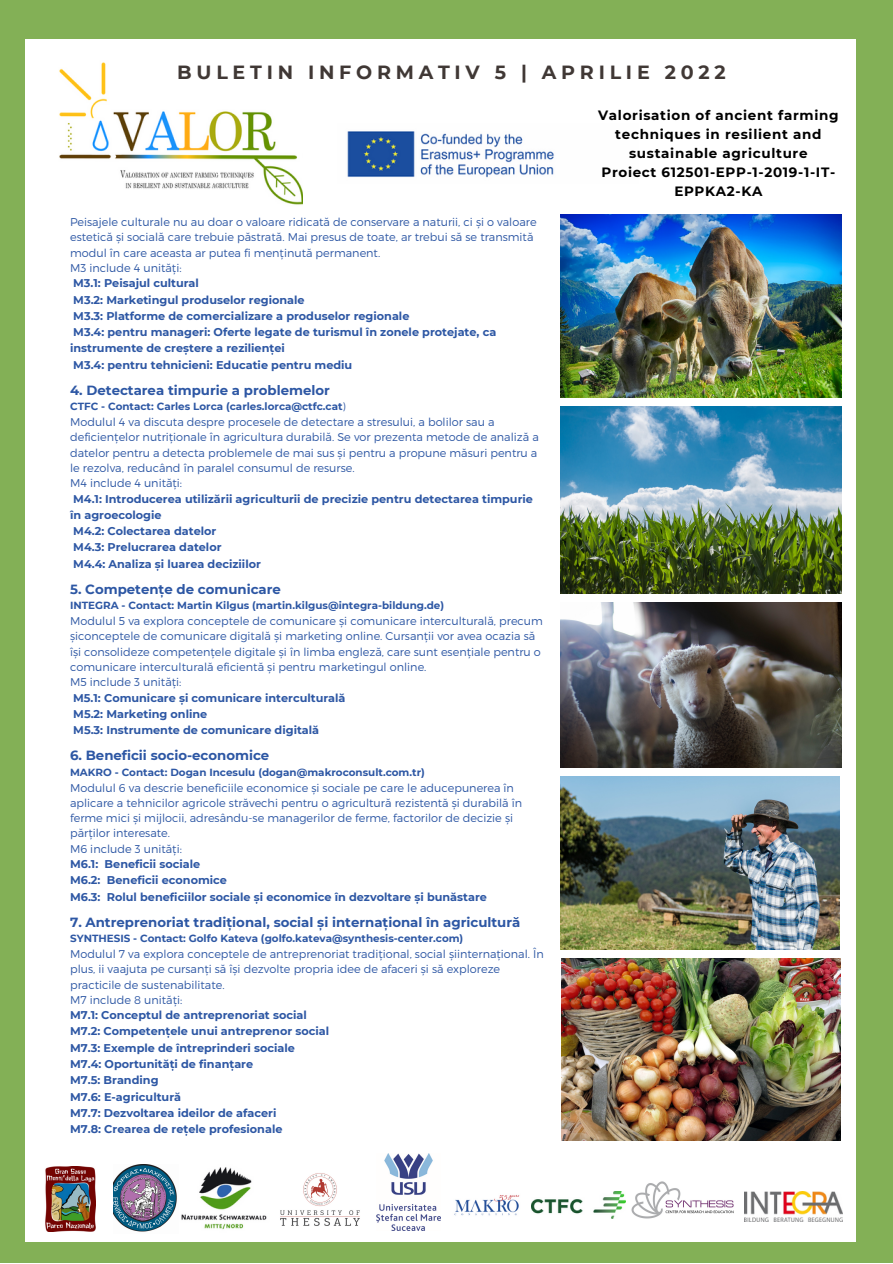
<style>
.page{position:relative;width:893px;height:1264px;background:#fff}
.page>*{position:absolute;margin:0;border:0;box-sizing:border-box;transform-origin:0 0}
.t1{font:700 19.05px "Montserrat";letter-spacing:.25em;color:#403835}
.t2{font:700 13.5px/19px "Montserrat";letter-spacing:.05em;color:#000;text-align:center}
.t3{font:700 13.35px "Montserrat";color:#2d57a4}
.t4{font:300 11.25px/15.3px "Montserrat";color:#2d57a4}
.t5{font:700 11.25px/16.2px "Montserrat";color:#2d57a4}
.t6{font:700 10.35px "Montserrat";color:#2d57a4}
.s1{font-weight:300}
</style>
<div class="page">
<div style="left:0;top:0;width:892px;height:1262px;background:#83b056"></div>
<div style="left:25px;top:39px;width:830px;height:1202px;background:#fff"></div>
<img style="left:59px;top:62px;width:244px;height:143px">
<img style="left:347px;top:131px;width:207px;height:47px">
<img style="left:45px;top:1166px;width:51px;height:65px">
<img style="left:113px;top:1164px;width:64px;height:68px">
<img style="left:181px;top:1167px;width:86px;height:63px">
<img style="left:280px;top:1173px;width:80px;height:53px">
<img style="left:376px;top:1153px;width:64px;height:77px">
<img style="left:454px;top:1195px;width:66px;height:21px">
<img style="left:532px;top:1191px;width:93px;height:27px">
<img style="left:744px;top:1191px;width:98px;height:29px">
<img style="left:631px;top:1181px;width:103px;height:38px">
<img style="left:560px;top:406px;width:281px;height:187px">
<img style="left:560px;top:215px;width:281px;height:182px">
<img style="left:560px;top:776px;width:279px;height:173px">
<img style="left:560px;top:602px;width:281px;height:165px">
<img style="left:561px;top:958px;width:279px;height:182px">
<h1 class="t1" style="left:177px;top:60px;width:550px">BULETIN INFORMATIV 5 | APRILIE 2022</h1>
<p class="t2" style="left:598px;top:106px;width:242px">Valorisation of ancient farming techniques in resilient and sustainable agriculture<br>Proiect 612501-EPP-1-2019-1-IT-<br>EPPKA2-KA</p>
<p class="t4" style="left:70px;top:214px;width:468px">Peisajele culturale nu au doar o valoare ridicată de conservare a naturii, ci și o valoare estetică și socială care trebuie păstrată. Mai presus de toate, ar trebui să se transmită modul în care aceasta ar putea fi menținută permanent.<br>M3 include 4 unități:</p>
<p class="t5" style="left:70px;top:275px;width:427px">M3.1: Peisajul cultural<br>M3.2: Marketingul produselor regionale<br>M3.3: Platforme de comercializare a produselor regionale<br>M3.4: pentru manageri: Oferte legate de turismul în zonele protejate, ca instrumente de creștere a rezilienței<br>M3.4: pentru tehnicieni: Educatie pentru mediu</p>
<p class="t3" style="left:70px;top:382px;width:261px">4. Detectarea timpurie a problemelor</p>
<p class="t6" style="left:70px;top:400px;width:277px">CTFC - Contact: Carles Lorca (carles.lorca@ctfc.cat<span class="s1">)</span></p>
<p class="t4" style="left:70px;top:414px;width:470px">Modulul 4 va discuta despre procesele de detectare a stresului, a bolilor sau a deficiențelor nutriționale în agricultura durabilă. Se vor prezenta metode de analiză a datelor pentru a detecta problemele de mai sus și pentru a propune măsuri pentru a le rezolva, reducând în paralel consumul de resurse.<br>M4 include 4 unități:</p>
<p class="t5" style="left:70px;top:490px;width:464px">M4.1: Introducerea utilizării agriculturii de precizie pentru detectarea timpurie în agroecologie<br>M4.2: Colectarea datelor<br>M4.3: Prelucrarea datelor<br>M4.4: Analiza și luarea deciziilor</p>
<p class="t3" style="left:70px;top:580px;width:212px">5. Competențe de comunicare</p>
<p class="t6" style="left:70px;top:599px;width:375px">INTEGRA - Contact: Martin Kilgus (martin.kilgus@integra-bildung.de)</p>
<p class="t4" style="left:70px;top:613px;width:474px">Modulul 5 va explora conceptele de comunicare și comunicare interculturală, precum șiconceptele de comunicare digitală și marketing online. Cursanții vor avea ocazia să își consolideze competențele digitale și în limba engleză, care sunt esențiale pentru o comunicare interculturală eficientă și pentru marketingul online.<br>M5 include 3 unități:</p>
<p class="t5" style="left:73px;top:689px;width:274px">M5.1: Comunicare și comunicare interculturală<br>M5.2: Marketing online<br>M5.3: Instrumente de comunicare digitală</p>
<p class="t3" style="left:70px;top:747px;width:201px">6. Beneficii socio-economice</p>
<p class="t6" style="left:70px;top:765px;width:356px">MAKRO - Contact: Dogan Incesulu (dogan@makroconsult.com.tr)</p>
<p class="t4" style="left:70px;top:779px;width:453px">Modulul 6 va descrie beneficiile economice și sociale pe care le aducepunerea în aplicare a tehnicilor agricole străvechi pentru o agricultură rezistentă și durabilă în ferme mici și mijlocii, adresându-se managerilor de ferme, factorilor de decizie și părților interesate.<br>M6 include 3 unități:</p>
<p class="t5" style="left:70px;top:855px;width:418px">M6.1: Beneficii sociale<br>M6.2: Beneficii economice<br>M6.3: Rolul beneficiilor sociale și economice în dezvoltare și bunăstare</p>
<p class="t3" style="left:70px;top:913px;width:452px">7. Antreprenoriat tradițional, social și internațional în agricultură</p>
<p class="t6" style="left:70px;top:932px;width:395px">SYNTHESIS - Contact: Golfo Kateva (golfo.kateva@synthesis-center.com)</p>
<p class="t4" style="left:70px;top:945px;width:475px">Modulul 7 va explora conceptele de antreprenoriat tradițional, social șiinternațional. În plus, ii vaajuta pe cursanți să își dezvolte propria idee de afaceri și să exploreze practicile de sustenabilitate.<br>M7 include 8 unități:</p>
<p class="t5" style="left:70px;top:1007px;width:260px">M7.1: Conceptul de antreprenoriat social M7.2: Competențele unui antreprenor social M7.3: Exemple de întreprinderi sociale M7.4: Oportunități de finanțare<br>M7.5: Branding<br>M7.6: E-agricultură<br>M7.7: Dezvoltarea ideilor de afaceri<br>M7.8: Crearea de rețele profesionale</p>
</div>
